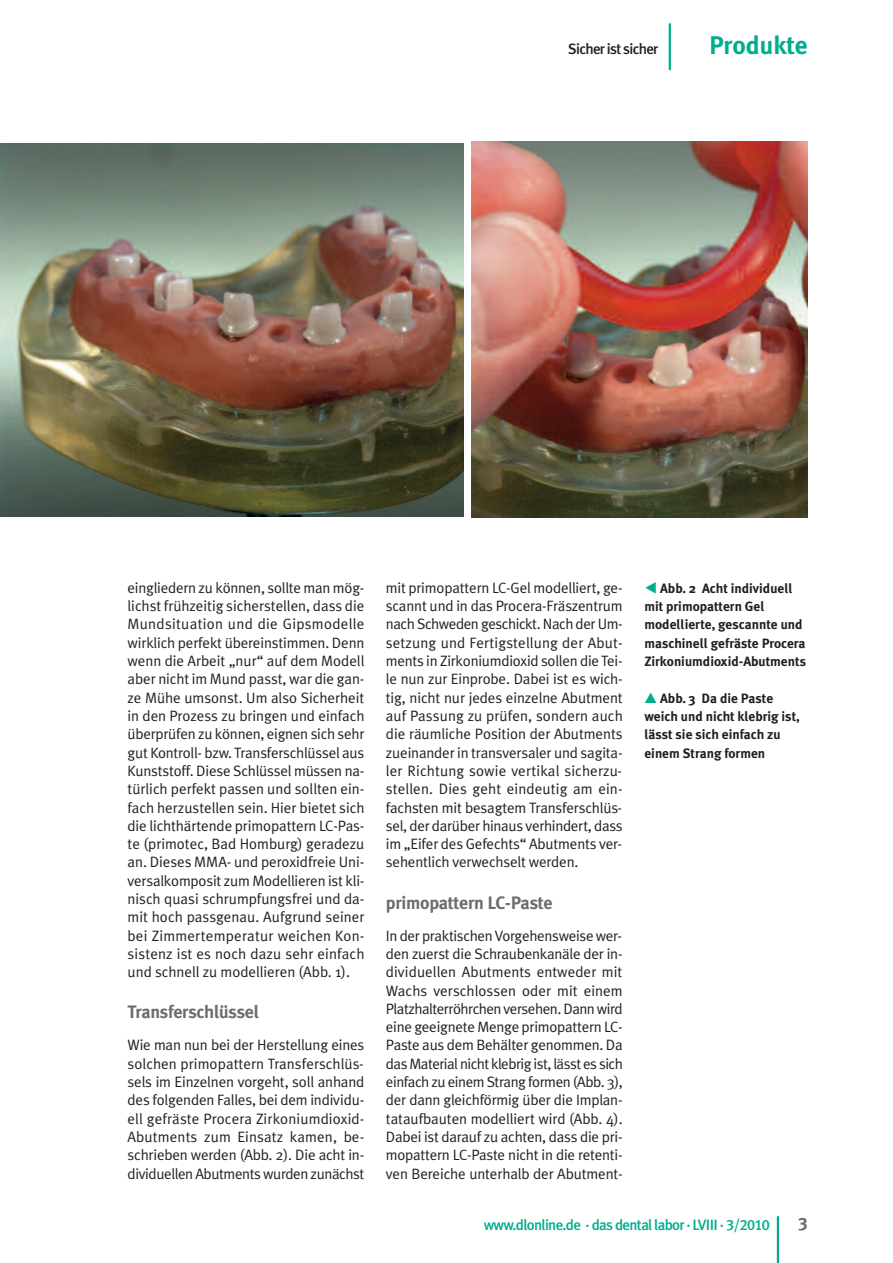
<style>
.page{position:relative;width:893px;height:1263px;background:#fff}
.page>*{position:absolute;margin:0;border:0;box-sizing:border-box;transform-origin:0 0}
.t1{font:700 25.5px "Meta Plus";color:#00ad8e}
.t2{font:700 18px "Meta Plus";letter-spacing:-.015em;color:#6c6d70}
.t3{font:18px "Meta Plus Bold Caps";color:#6c6d70}
.t4{font:15px/18.3px "Meta Plus Normal";letter-spacing:-.01em;color:#231f20;text-align:justify}
.t5{font:500 15px "Meta Plus";letter-spacing:-.045em;color:#00ad8e}
.t6{font:500 15px "Meta Plus";letter-spacing:-.045em;color:#231f20}
.t7{font:700 13.5px/18.3px "Meta Plus";color:#231f20}
.s1{font-family:"All You Need";font-weight:400;font-size:15px;color:#00ad8e}
.s2{font-family:"Meta Plus Medium Caps";font-weight:400}
</style>
<div class="page">
<hr style="left:669px;top:23px;width:2px;height:47px;background:#00ad8e">
<hr style="left:777px;top:1216px;width:2px;height:47px;background:#00ad8e">
<img style="left:0;top:143px;width:464px;height:374px">
<img style="left:471px;top:142px;width:337px;height:376px">
<p class="t6" style="left:568px;top:40px;width:92px">Sicher ist sicher</p>
<h1 class="t1" style="left:709px;top:30px;width:100px">Produkte</h1>
<p class="t4" style="left:128px;top:578px;width:238px">eingliedern zu können, sollte man mög&shy;lichst frühzeitig sicherstellen, dass die Mundsituation und die Gipsmodelle wirklich perfekt übereinstimmen. Denn wenn die Arbeit „nur“ auf dem Modell aber nicht im Mund passt, war die gan&shy;ze Mühe umsonst. Um also Sicherheit in den Prozess zu bringen und einfach überprüfen zu können, eignen sich sehr gut Kontroll- bzw. Transferschlüssel aus Kunststoff. Diese Schlüssel müssen na&shy;türlich perfekt passen und sollten ein&shy;fach herzustellen sein. Hier bietet sich die lichthärtende primopattern LC-Pas&shy;te (primotec, Bad Homburg) geradezu an. Dieses MMA- und peroxidfreie Uni&shy;versalkomposit zum Modellieren ist kli&shy;nisch quasi schrumpfungsfrei und da&shy;mit hoch passgenau. Aufgrund seiner bei Zimmertemperatur weichen Kon&shy;sistenz ist es noch dazu sehr einfach und schnell zu modellieren (Abb. 1).</p>
<p class="t2" style="left:128px;top:1001px;width:133px">Transferschlüssel</p>
<p class="t4" style="left:128px;top:1036px;width:238px">Wie man nun bei der Herstellung eines solchen primopattern Transferschlüs&shy;sels im Einzelnen vorgeht, soll anhand des folgenden Falles, bei dem individu&shy;ell gefräste Procera Zirkoniumdioxid-Abutments zum Einsatz kamen, be&shy;schrieben werden (Abb. 2). Die acht in&shy;dividuellen Abutments wurden zunächst</p>
<p class="t4" style="left:386px;top:578px;width:238px">mit primopattern LC-Gel modelliert, ge&shy;scannt und in das Procera-Fräszentrum nach Schweden geschickt. Nach der Um&shy;setzung und Fertigstellung der Abut&shy;ments in Zirkoniumdioxid sollen die Tei&shy;le nun zur Einprobe. Dabei ist es wich&shy;tig, nicht nur jedes einzelne Abutment auf Passung zu prüfen, sondern auch die räumliche Position der Abutments zueinander in transversaler und sagita&shy;ler Richtung sowie vertikal sicherzu&shy;stellen. Dies geht eindeutig am ein&shy;fachsten mit besagtem Transferschlüs&shy;sel, der darüber hinaus verhindert, dass im „Eifer des Gefechts“ Abutments ver&shy;sehentlich verwechselt werden.</p>
<p class="t2" style="left:386px;top:892px;width:168px">primopattern LC-Paste</p>
<p class="t4" style="left:386px;top:926px;width:238px">In der praktischenVorgehensweise wer&shy;den zuerst die Schraubenkanäle der in&shy;dividuellen Abutments entweder mit Wachs verschlossen oder mit einem Platzhalterröhrchen versehen. Dann wird eine geeignete Menge primopattern LC-Paste aus dem Behälter genommen. Da das Material nicht klebrig ist, lässt es sich einfach zu einem Strang formen (Abb. 3), der dann gleichförmig über die Implan&shy;tataufbauten modelliert wird (Abb. 4).<br>Dabei ist darauf zu achten, dass die pri&shy;mopattern LC-Paste nicht in die retenti&shy;ven Bereiche unterhalb der Abutment-</p>
<p class="t7" style="left:644px;top:579px;width:163px"><span class="s1">d</span> Abb. 2 Acht individuell mit primopattern Gel modellierte, gescannte und maschinell gefräste Procera<br>Zirkoniumdioxid-Abutments</p>
<p class="t7" style="left:644px;top:689px;width:157px"><span class="s1">e</span> Abb. 3 Da die Paste weich und nicht klebrig ist, lässt sie sich einfach zu einem Strang formen</p>
<p class="t5" style="left:484px;top:1216px;width:288px">www.dlonline.de · das dental labor · LVIII · <span class="s2">3/2010</span></p>
<p class="t3" style="left:798px;top:1213px;width:11px">3</p>
</div>
